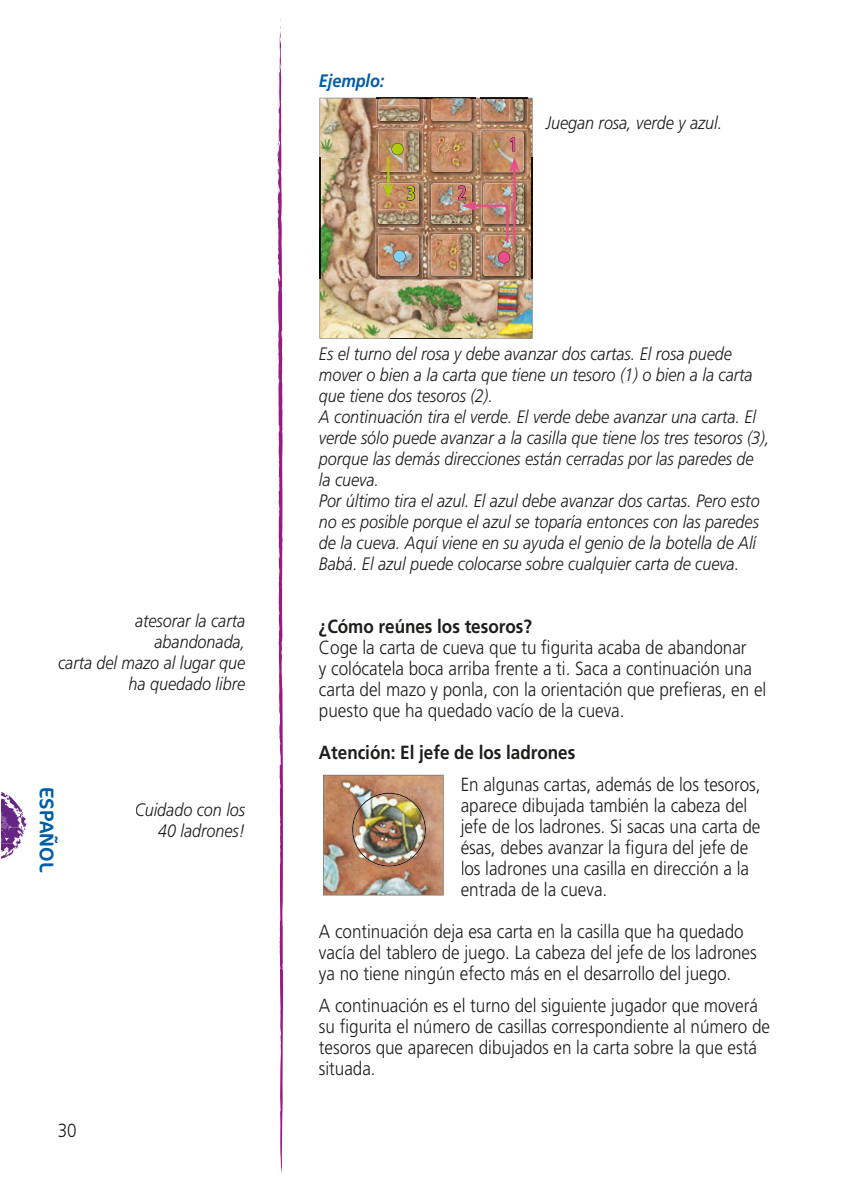
<style>
.page{position:relative;width:842px;height:1191px;background:#fff}
.page>*{position:absolute;margin:0;border:0;box-sizing:border-box;transform-origin:0 0}
.t1{font:20px "Cocon";color:#005da9}
.t2{font:700 condensed 19.8px "Frutiger LT";color:#ea4e89;scale:.9 1}
.t3{font:700 condensed 19.8px "Frutiger LT";color:#afca0c;scale:.9 1}
.t4{font:300 19px/21px "Frutiger LT";color:#1d1d1b;scale:.9 1}
.t5{font:700 19px "Frutiger LT";color:#1d1d1b;scale:.9 1}
.t6{font:italic 300 18px/21px "Frutiger LT";color:#1d1d1b;text-align:right;scale:.9 1}
.t7{font:italic 700 18px "Frutiger LT";color:#005da9;scale:.9 1}
</style>
<div class="page">
<svg style="left:1px;top:792px;width:26px;height:67px"></svg>
<svg style="left:278px;top:18px;width:5px;height:1155px"></svg>
<img style="left:323px;top:775px;width:120px;height:120px">
<img style="left:352px;top:792px;width:74px;height:74px">
<img style="left:320px;top:99px;width:212px;height:240px">
<img style="left:320px;top:98px;width:59px;height:60px">
<img style="left:474px;top:98px;width:58px;height:60px">
<img style="left:320px;top:278px;width:71px;height:60px">
<img style="left:390px;top:338px;width:72px;height:1px">
<img style="left:461px;top:278px;width:71px;height:60px">
<img style="left:376px;top:129px;width:46px;height:46px">
<img style="left:378px;top:131px;width:41px;height:41px">
<img style="left:429px;top:129px;width:47px;height:47px">
<img style="left:431px;top:131px;width:41px;height:41px;border-radius:3px">
<img style="left:481px;top:129px;width:47px;height:47px">
<img style="left:483px;top:132px;width:41px;height:40px;border-radius:3px">
<img style="left:376px;top:181px;width:47px;height:47px">
<img style="left:378px;top:183px;width:41px;height:41px">
<img style="left:378px;top:209px;width:41px;height:12px">
<img style="left:429px;top:181px;width:47px;height:47px">
<img style="left:431px;top:183px;width:41px;height:27px">
<img style="left:431px;top:210px;width:41px;height:14px">
<img style="left:481px;top:181px;width:47px;height:47px">
<img style="left:483px;top:183px;width:27px;height:41px">
<img style="left:510px;top:183px;width:14px;height:41px">
<img style="left:481px;top:233px;width:47px;height:47px">
<img style="left:483px;top:235px;width:27px;height:41px">
<img style="left:510px;top:235px;width:14px;height:41px">
<img style="left:429px;top:232px;width:47px;height:47px">
<img style="left:431px;top:234px;width:26px;height:41px">
<img style="left:469px;top:234px;width:3px;height:41px">
<img style="left:457px;top:234px;width:12px;height:41px">
<img style="left:376px;top:233px;width:47px;height:46px">
<img style="left:378px;top:235px;width:41px;height:40px;border-radius:3px">
<img style="left:509px;top:137px;width:6px;height:15px">
<img style="left:458px;top:185px;width:8px;height:15px">
<img style="left:407px;top:186px;width:8px;height:15px">
<svg style="left:391px;top:143px;width:13px;height:12px"></svg>
<svg style="left:393px;top:250px;width:13px;height:12px"></svg>
<svg style="left:498px;top:251px;width:13px;height:13px"></svg>
<hr style="left:387px;top:157px;width:2px;height:30px;background:#afca0c">
<svg style="left:383px;top:184px;width:11px;height:14px"></svg>
<hr style="left:513px;top:168px;width:3px;height:74px;background:#ea4e89">
<svg style="left:509px;top:157px;width:11px;height:15px"></svg>
<hr style="left:473px;top:205px;width:35px;height:2px;background:#ea4e89">
<svg style="left:462px;top:200px;width:15px;height:11px"></svg>
<hr style="left:506px;top:205px;width:3px;height:38px;background:#ea4e89">
<img style="left:376px;top:97px;width:47px;height:28px">
<img style="left:378px;top:98px;width:41px;height:23px">
<img style="left:429px;top:97px;width:47px;height:28px">
<img style="left:431px;top:98px;width:41px;height:23px;border-radius:3px">
<img style="left:481px;top:97px;width:46px;height:28px">
<img style="left:481px;top:98px;width:46px;height:1px">
<img style="left:483px;top:99px;width:40px;height:22px">
<p class="t6" style="left:58px;top:611px;width:209px">atesorar la carta abandonada,<br>carta del mazo al lugar que ha quedado libre</p>
<p class="t1" style="left:54px;top:787px;width:87px;rotate:90deg">ESPAÑOL</p>
<p class="t6" style="left:135px;top:800px;width:124px">Cuidado con los<br>40 ladrones!</p>
<p class="t4" style="left:58px;top:1121px;width:23px">30</p>
<p class="t7" style="left:319px;top:72px;width:74px">Ejemplo:</p>
<p class="t3" style="left:407px;top:184px;width:12px">3</p>
<p class="t2" style="left:457px;top:183px;width:12px">2</p>
<p class="t2" style="left:508px;top:135px;width:12px">1</p>
<p class="t6" style="left:546px;top:113px;width:198px">Juegan rosa, verde y azul.</p>
<p class="t6" style="left:319px;top:344px;width:502px;text-align:left">Es el turno del rosa y debe avanzar dos cartas. El rosa puede mover o bien a la carta que tiene un tesoro (1) o bien a la carta que tiene dos tesoros (2).<br>A continuación tira el verde. El verde debe avanzar una carta. El verde sólo puede avanzar a la casilla que tiene los tres tesoros (3), porque las demás direcciones están cerradas por las paredes de la cueva.<br>Por último tira el azul. El azul debe avanzar dos cartas. Pero esto no es posible porque el azul se toparía entonces con las paredes de la cueva. Aquí viene en su ayuda el genio de la botella de Alí Babá. El azul puede colocarse sobre cualquier carta de cueva.</p>
<p class="t5" style="left:319px;top:617px;width:238px">¿Cómo reúnes los tesoros?</p>
<p class="t4" style="left:319px;top:638px;width:499px">Coge la carta de cueva que tu figurita acaba de abandonar<br>y colócatela boca arriba frente a ti. Saca a continuación una carta del mazo y ponla, con la orientación que prefieras, en el puesto que ha quedado vacío de la cueva.</p>
<p class="t5" style="left:319px;top:743px;width:286px">Atención: El jefe de los ladrones</p>
<p class="t4" style="left:461px;top:775px;width:335px">En algunas cartas, además de los tesoros, aparece dibujada también la cabeza del jefe de los ladrones. Si sacas una carta de ésas, debes avanzar la figura del jefe de los ladrones una casilla en dirección a la entrada de la cueva.</p>
<p class="t4" style="left:319px;top:922px;width:488px">A continuación deja esa carta en la casilla que ha quedado vacía del tablero de juego. La cabeza del jefe de los ladrones ya no tiene ningún efecto más en el desarrollo del juego.</p>
<p class="t4" style="left:319px;top:995px;width:503px">A continuación es el turno del siguiente jugador que moverá su figurita el número de casillas correspondiente al número de tesoros que aparecen dibujados en la carta sobre la que está situada.</p>
</div>
